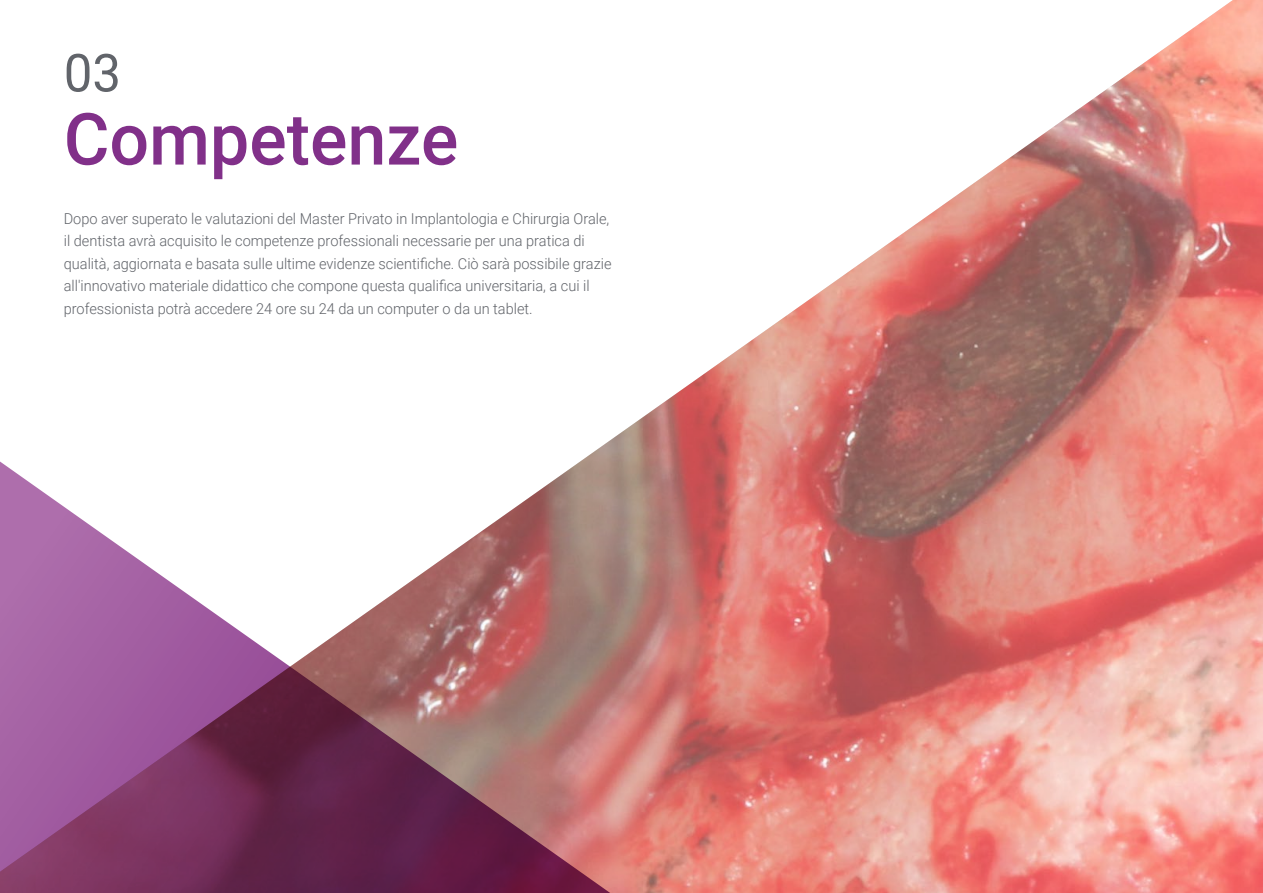
<style>
.page{position:relative;width:1263px;height:893px;background:#fff}
.page>*{position:absolute;margin:0;border:0;box-sizing:border-box;transform-origin:0 0}
.t1{font:500 72px "Roboto";color:#813089}
.t2{font:52.5px "Roboto";color:#61646a}
.t3{font:300 15px/22.5px "Roboto";color:#61646a}
</style>
<div class="page">
<img style="left:602px;top:0;width:661px;height:893px">
<svg style="left:0;top:446px;width:640px;height:447px"></svg>
<h2 class="t2" style="left:64px;top:36px;width:59px">03</h2>
<h1 class="t1" style="left:64px;top:89px;width:396px">Competenze</h1>
<p class="t3" style="left:64px;top:207px;width:549px">Dopo aver superato le valutazioni del Master Privato in Implantologia e Chirurgia Orale, il dentista avrà acquisito le competenze professionali necessarie per una pratica di qualità, aggiornata e basata sulle ultime evidenze scientifiche. Ciò sarà possibile grazie all'innovativo materiale didattico che compone questa qualifica universitaria, a cui il professionista potrà accedere 24 ore su 24 da un computer o da un tablet.</p>
</div>
